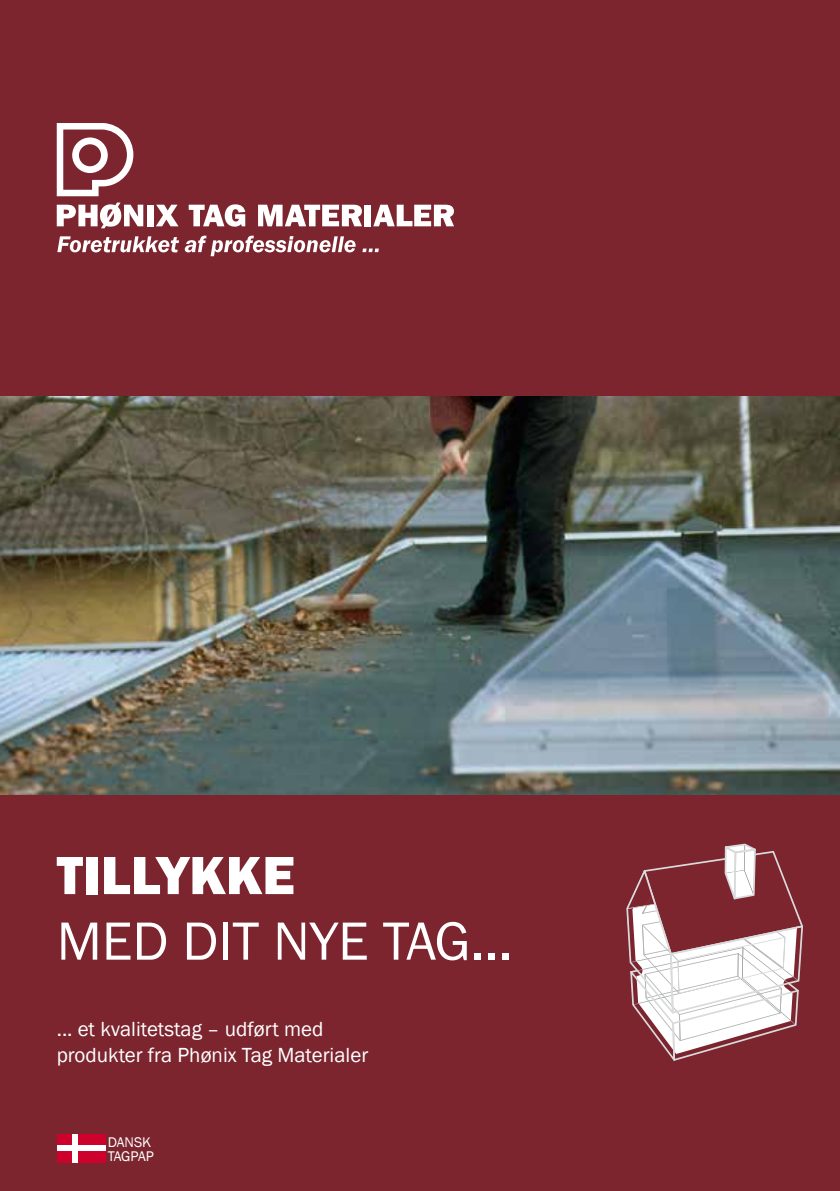
<style>
.page{position:relative;width:840px;height:1191px;background:#fff}
.page>*{position:absolute;margin:0;border:0;box-sizing:border-box;transform-origin:0 0}
.t1{font:55.6px "Franklin Gothic";color:#fff}
.t2{font:800 55.6px "Franklin Gothic";color:#fff}
.t3{font:21px/26px "Franklin Gothic";color:#fff}
.t4{font:14.4px/14px "Franklin Gothic";color:#fff}
</style>
<div class="page">
<div style="left:0;top:794px;width:839px;height:397px;background:#7c252f"></div>
<div style="left:0;top:0;width:839px;height:397px;background:#7c252f"></div>
<svg style="left:57px;top:202px;width:86px;height:26px"></svg>
<div style="left:147px;top:205px;width:7px;height:21px;background:#fff"></div>
<svg style="left:156px;top:205px;width:22px;height:21px"></svg>
<svg style="left:188px;top:204px;width:57px;height:23px"></svg>
<svg style="left:258px;top:205px;width:104px;height:21px"></svg>
<div style="left:364px;top:205px;width:7px;height:21px;background:#fff"></div>
<svg style="left:373px;top:205px;width:81px;height:21px"></svg>
<svg style="left:57px;top:123px;width:76px;height:73px"></svg>
<svg style="left:57px;top:236px;width:122px;height:16px"></svg>
<svg style="left:185px;top:236px;width:170px;height:20px"></svg>
<svg style="left:362px;top:248px;width:16px;height:4px"></svg>
<div style="left:57px;top:1134px;width:48px;height:28px;background:#cd022c"></div>
<div style="left:72px;top:1134px;width:6px;height:28px;background:#fff"></div>
<div style="left:57px;top:1145px;width:48px;height:6px;background:#fff"></div>
<img style="left:0;top:397px;width:839px;height:397px">
<svg style="left:626px;top:843px;width:176px;height:217px"></svg>
<h1 class="t2" style="left:57px;top:839px;width:239px">TILLYKKE</h1>
<h1 class="t1" style="left:57px;top:906px;width:457px">MED DIT NYE TAG...</h1>
<p class="t3" style="left:57px;top:1016px;width:313px">... et kvalitetstag – udført med produkter fra Phønix Tag Materialer</p>
<p class="t4" style="left:108px;top:1135px;width:48px">DANSK<br>TAGPAP</p>
</div>
